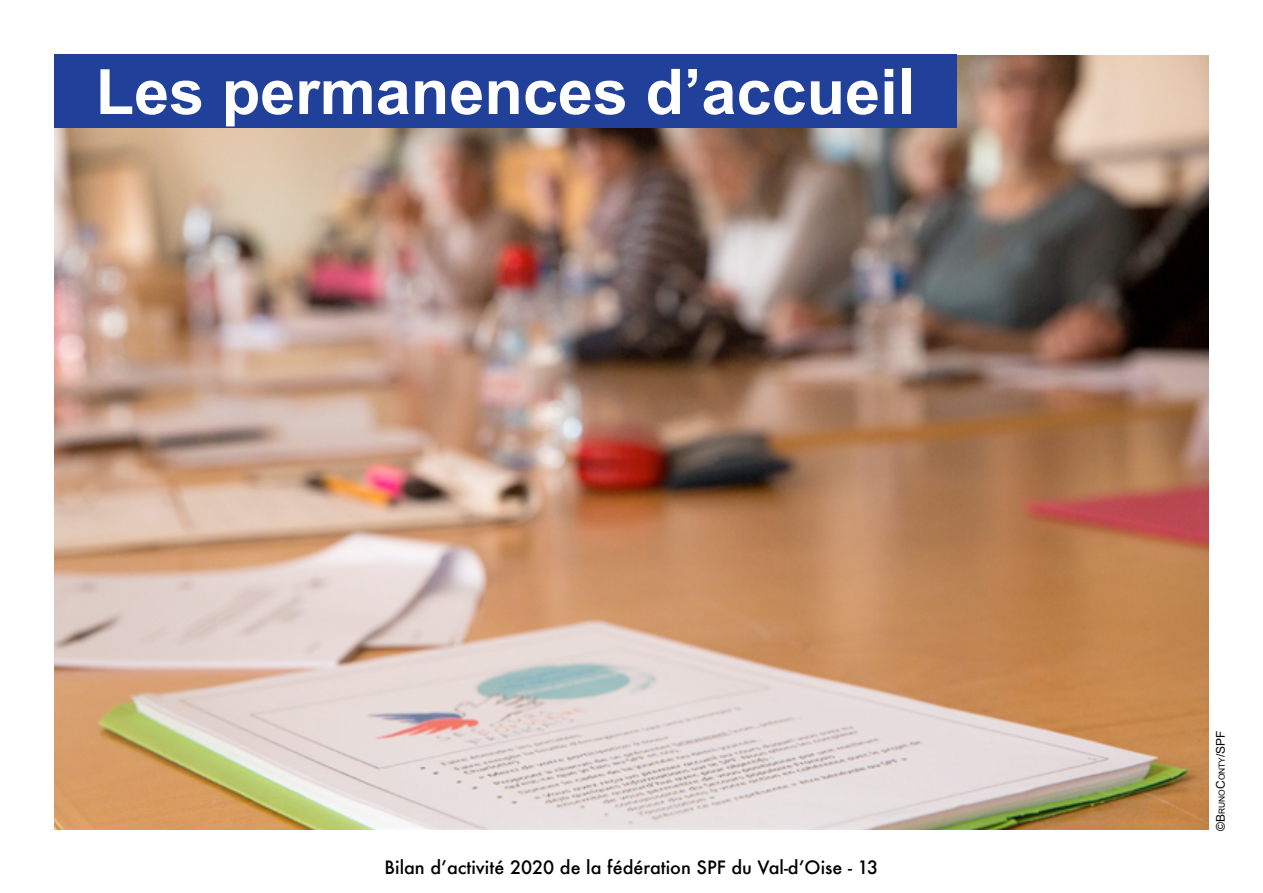
<style>
.page{position:relative;width:1263px;height:893px;background:#fff}
.page>*{position:absolute;margin:0;border:0;box-sizing:border-box;transform-origin:0 0}
.t1{font:700 63px "Arial";color:#fff}
.t2{font:500 18px "Futura";color:#000}
.t3{font:8.4px "Arial";color:#000}
.s1{font-size:12px}
</style>
<div class="page">
<img style="left:54px;top:56px;width:1155px;height:774px">
<div style="left:54px;top:54px;width:903px;height:74px;background:#21409a"></div>
<h1 class="t1" style="left:96px;top:50px;width:821px">Les permanences d’accueil</h1>
<p class="t2" style="left:385px;top:855px;width:495px">Bilan d’activité 2020 de la fédération SPF du Val-d’Oise - 13</p>
<p class="t3" style="left:1216px;top:831px;width:102px;rotate:-90deg"><span class="s1">©B</span>runo<span class="s1">C</span>onty<span class="s1">/SPF</span></p>
</div>
